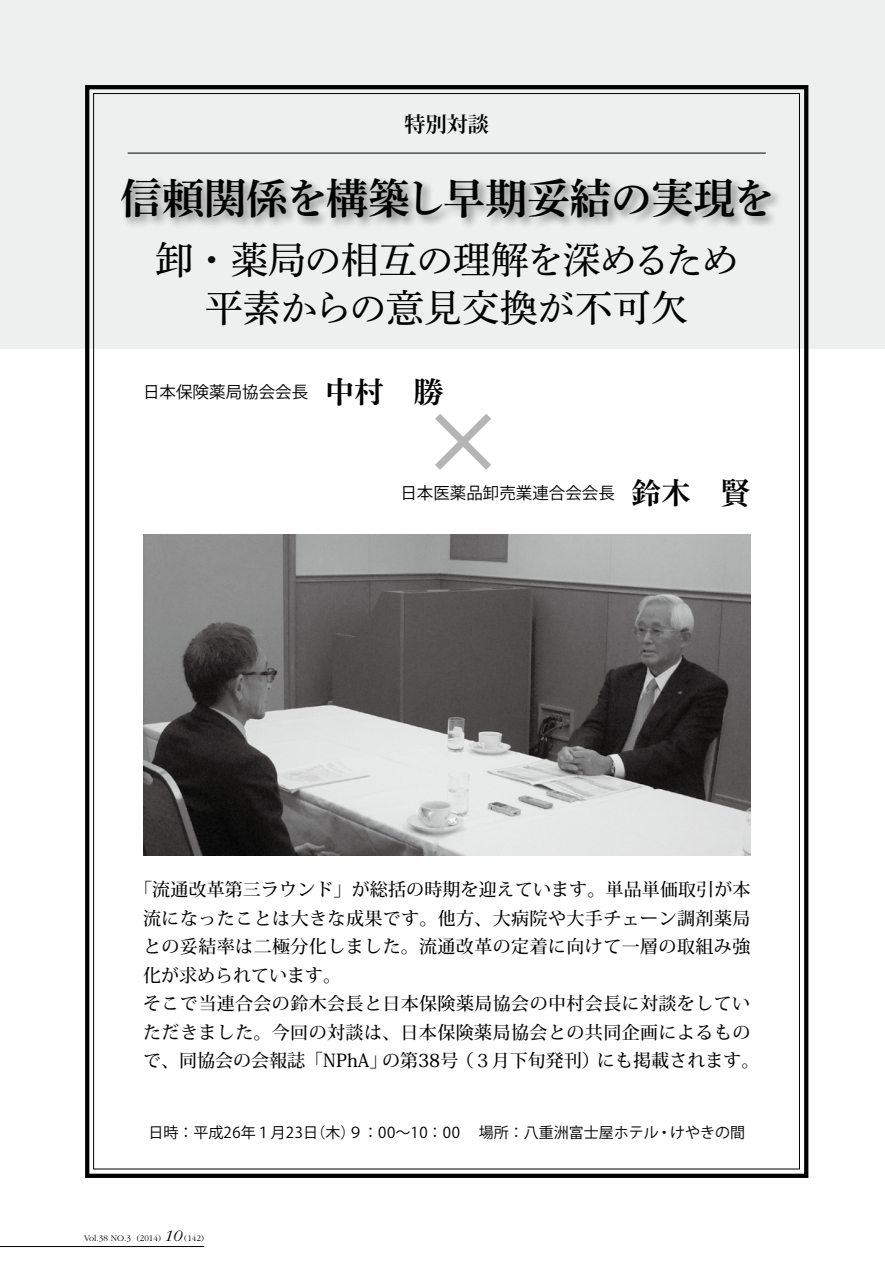
<style>
.page{position:relative;width:885px;height:1263px;background:#fff}
.page>*{position:absolute;margin:0;border:0;box-sizing:border-box;transform-origin:0 0}
.t1{font:500 86.4px "Koz Go Pro";color:#b5b5b6}
.t2{font:42px "Shuei Min Pro B";color:#000}
.t3{font:37.8px/48.6px "Shuei Min Pro M";letter-spacing:-.02em;color:#000;text-align:center}
.t4{font:700 21px "Koz Min Pro";color:#000}
.t5{font:500 18px/28.5px "Koz Min Pro";letter-spacing:.02em;color:#000}
.t6{font:16.5px "Koz Go Pro";color:#000}
.t7{font:15px "Koz Go Pro";color:#000}
.t8{font:300 9px "Garamond";color:#000}
.s1{font-family:"Shuei Min Pro B";font-size:29.7px}
.s2{font-style:italic;font-size:16.5px}
</style>
<div class="page">
<div style="left:0;top:0;width:884px;height:349px;background:#eeefef"></div>
<hr style="left:0;top:1246px;width:204px;height:1px;background:#000">
<img style="left:143px;top:534px;width:607px;height:321px">
<div style="left:85px;top:85px;width:723px;height:1093px;border:4px solid #000"></div>
<hr style="left:128px;top:153px;width:637px;height:1px;background:#000">
<div style="left:117px;top:173px;width:663px;height:56px;background:#000;opacity:.5"></div>
<p class="t4" style="left:404px;top:109px;width:86px">特別対談</p>
<h2 class="t2" style="left:120px;top:168px;width:656px">信頼関係を構築し早期妥結の実現を</h2>
<h3 class="t3" style="left:155px;top:233px;width:585px">卸・薬局の相互の理解を深めるため平素からの意見交換が不可欠</h3>
<p class="t6" style="left:143px;top:381px;width:302px">日本保険薬局協会会長　<span class="s1">中村　勝</span></p>
<h1 class="t1" style="left:420px;top:387px;width:88px">×</h1>
<p class="t6" style="left:400px;top:482px;width:351px">日本医薬品卸売業連合会会長　<span class="s1">鈴木　賢</span></p>
<p class="t5" style="left:143px;top:874px;width:617px;text-indent:-9px">「流通改革第三ラウンド」が総括の時期を迎えています。単品単価取引が本流になったことは大きな成果です。他方、大病院や大手チェーン調剤薬局との妥結率は二極分化しました。流通改革の定着に向けて一層の取組み強化が求められています。<br>そこで当連合会の鈴木会長と日本保険薬局協会の中村会長に対談をしていただきました。今回の対談は、日本保険薬局協会との共同企画によるもので、同協会の会報誌「NPhA」の第38号（３月下旬発刊）にも掲載されます。</p>
<p class="t7" style="left:148px;top:1122px;width:598px">日時：平成26年１月23日（木）９：00～10：00 　場所：八重洲富士屋ホテル・けやきの間</p>
<p class="t8" style="left:84px;top:1233px;width:121px">Vol.38 NO.3 (2014) <span class="s2">10</span> (142)</p>
</div>
